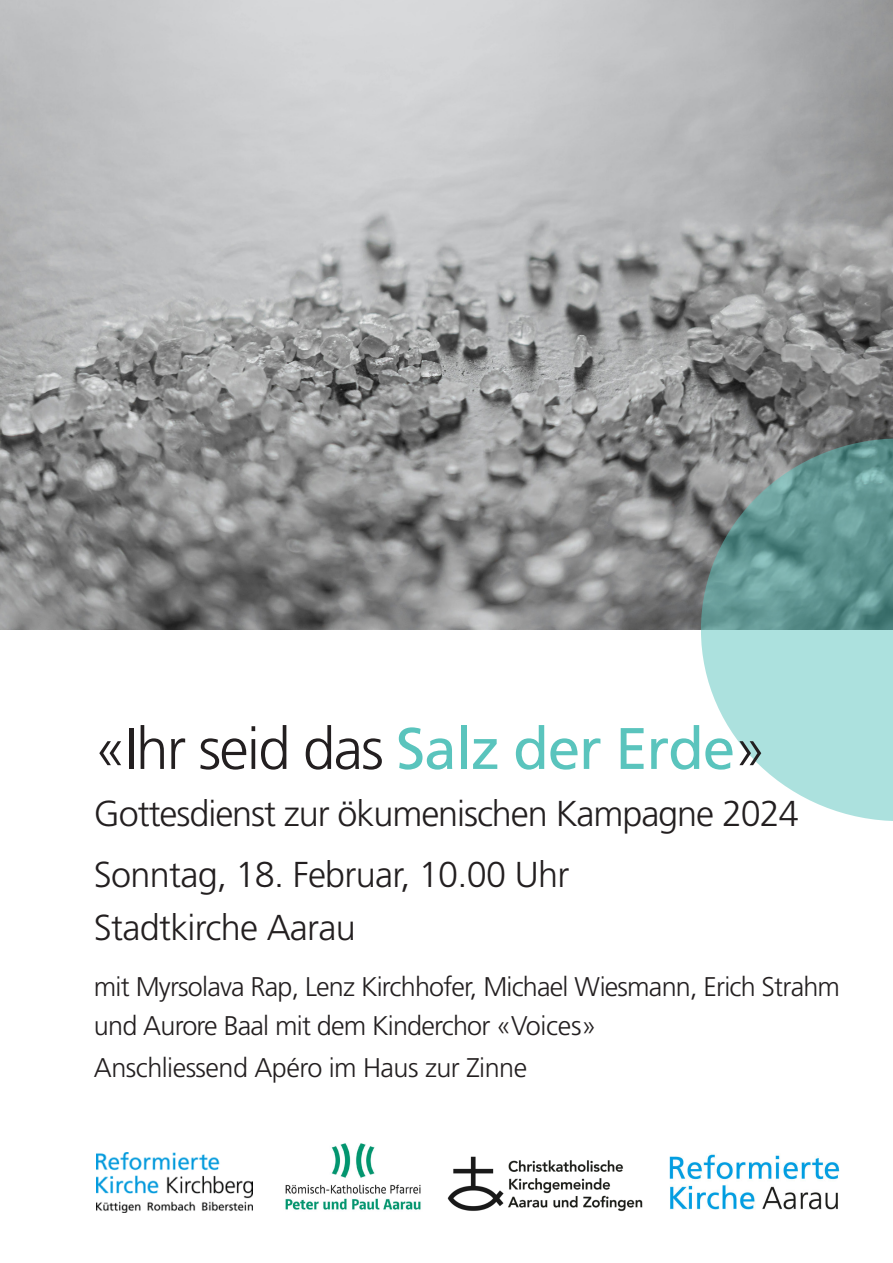
<style>
.page{position:relative;width:893px;height:1263px;background:#fff}
.page>*{position:absolute;margin:0;border:0;box-sizing:border-box;transform-origin:0 0}
.t1{font:300 58.5px "Frutiger LT Std";letter-spacing:-.03em;color:#231f20}
.t2{font:300 36px "Frutiger LT Std";letter-spacing:-.03em;color:#231f20}
.t3{font:300 27px "Frutiger LT Std";letter-spacing:-.03em;color:#231f20}
.s1{font-weight:400;color:#5ac4bd}
</style>
<div class="page">
<img style="left:669px;top:1154px;width:171px;height:56px">
<img style="left:0;top:0;width:893px;height:629px">
<svg style="left:701px;top:438px;width:192px;height:383px;background:#94bdba"></svg>
<img style="left:285px;top:1143px;width:136px;height:67px">
<img style="left:447px;top:1156px;width:196px;height:56px">
<img style="left:96px;top:1152px;width:157px;height:60px">
<p class="t1" style="left:94px;top:716px;width:674px">«Ihr seid das <span class="s1">Salz der Erde</span>»</p>
<p class="t2" style="left:94px;top:793px;width:706px">Gottesdienst zur ökumenischen Kampagne 2024</p>
<p class="t2" style="left:94px;top:855px;width:477px">Sonntag, 18. Februar, 10.00 Uhr</p>
<p class="t2" style="left:94px;top:907px;width:263px">Stadtkirche Aarau</p>
<p class="t3" style="left:94px;top:971px;width:748px">mit Myrsolava Rap, Lenz Kirchhofer, Michael Wiesmann, Erich Strahm</p>
<p class="t3" style="left:94px;top:1010px;width:504px">und Aurore Baal mit dem Kinderchor «Voices»</p>
<p class="t3" style="left:94px;top:1052px;width:435px">Anschliessend Apéro im Haus zur Zinne</p>
</div>
